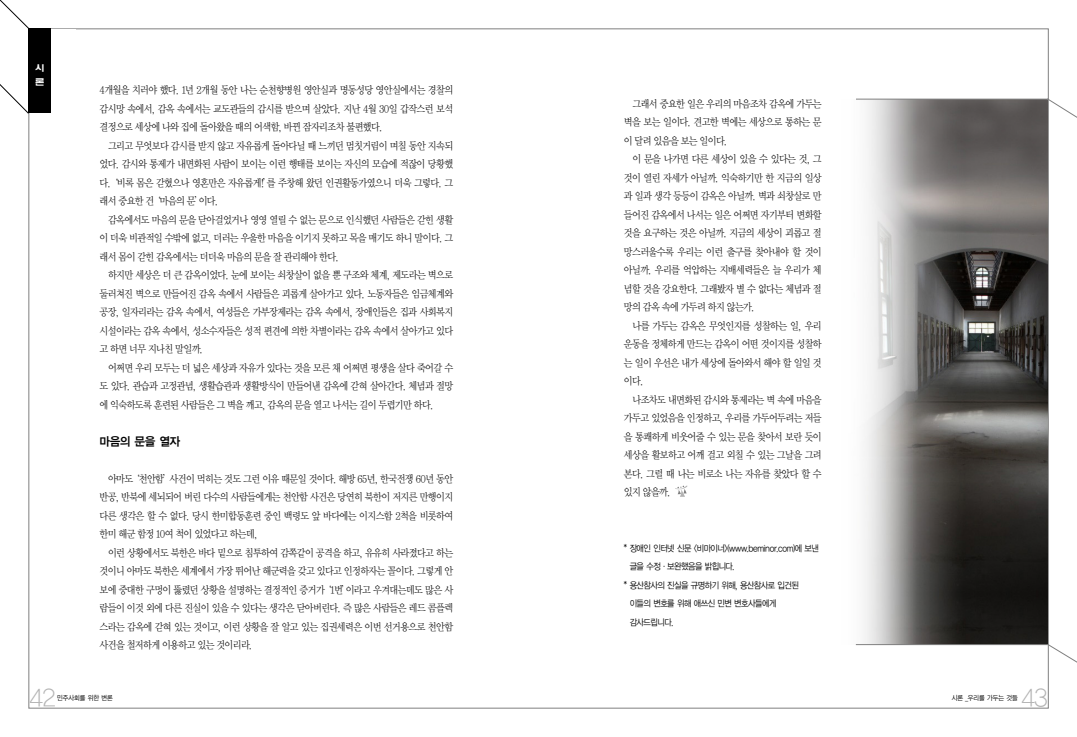
<style>
.page{position:relative;width:1077px;height:737px;background:#fff}
.page>*{position:absolute;margin:0;border:0;box-sizing:border-box;transform-origin:0 0}
.t1{font:24px "YGO11";color:#b3b3b3}
.t2{font:12px "YGO14";letter-spacing:-.105em;color:#000;scale:.95 1}
.t3{font:10.5px/18.5px "Y Mj O12";letter-spacing:-.13em;color:#000;text-align:justify;scale:.9 1}
.t4{font:9px "YGO12";letter-spacing:-.145em;color:#000;scale:.9 1}
.t5{font:9px "YGO12";letter-spacing:-.12em;color:#000;scale:.9 1}
.t6{font:700 9px/14.1px "HY Wul Nun";color:#fff;scale:1.11 1}
.t7{font:7px "YGO12";letter-spacing:-.11em;color:#000;scale:.9 1}
</style>
<div class="page">
<svg style="left:856px;top:98px;width:221px;height:574px"></svg>
<svg style="left:0;top:0;width:30px;height:114px"></svg>
<div style="left:28px;top:28px;width:23px;height:85px;background:#000"></div>
<hr style="left:856px;top:644px;width:192px;height:1px;background:#808080">
<svg style="left:675px;top:485px;width:13px;height:12px"></svg>
<p class="t6" style="left:35px;top:62px;width:11px">시 론</p>
<p class="t3" style="left:99px;top:82px;width:395px">4개월을 치러야 했다. 1년 2개월 동안 나는 순천향병원 영안실과 명동성당 영안실에서는 경찰의 감시망 속에서, 감옥 속에서는 교도관들의 감시를 받으며 살았다. 지난 4월 30일 갑작스런 보석 결정으로 세상에 나와 집에 돌아왔을 때의 어색함, 바뀐 잠자리조차 불편했다.</p>
<p class="t3" style="left:99px;top:137px;width:395px;text-indent:9px">그리고 무엇보다 감시를 받지 않고 자유롭게 돌아다닐 때 느끼던 멈칫거림이 며칠 동안 지속되 었다. 감시와 통제가 내면화된 사람이 보이는 이런 행태를 보이는 자신의 모습에 적잖이 당황했 다. ‘비록 몸은 갇혔으나 영혼만은 자유롭게!’를 주창해 왔던 인권활동가였으니 더욱 그렇다. 그 래서 중요한 건‘마음의 문’이다.</p>
<p class="t3" style="left:99px;top:211px;width:395px;text-indent:9px">감옥에서도 마음의 문을 닫아걸었거나 영영 열릴 수 없는 문으로 인식했던 사람들은 갇힌 생활 이 더욱 비관적일 수밖에 없고, 더러는 우울한 마음을 이기지 못하고 목을 매기도 하니 말이다. 그 래서 몸이 갇힌 감옥에서는 더더욱 마음의 문을 잘 관리해야 한다.</p>
<p class="t3" style="left:99px;top:267px;width:395px;text-indent:9px">하지만 세상은 더 큰 감옥이었다. 눈에 보이는 쇠창살이 없을 뿐 구조와 체계, 제도라는 벽으로 둘러쳐진 벽으로 만들어진 감옥 속에서 사람들은 괴롭게 살아가고 있다. 노동자들은 임금체계와 공장, 일자리라는 감옥 속에서, 여성들은 가부장제라는 감옥 속에서, 장애인들은 집과 사회복지 시설이라는 감옥 속에서, 성소수자들은 성적 편견에 의한 차별이라는 감옥 속에서 살아가고 있다 고 하면 너무 지나친 말일까.</p>
<p class="t3" style="left:99px;top:359px;width:395px;text-indent:9px">어쩌면 우리 모두는 더 넓은 세상과 자유가 있다는 것을 모른 채 어쩌면 평생을 살다 죽어갈 수 도 있다. 관습과 고정관념, 생활습관과 생활방식이 만들어낸 감옥에 갇혀 살아간다. 체념과 절망 에 익숙하도록 훈련된 사람들은 그 벽을 깨고, 감옥의 문을 열고 나서는 길이 두렵기만 하다.</p>
<p class="t2" style="left:99px;top:436px;width:87px">마음의 문을 열자</p>
<p class="t3" style="left:99px;top:470px;width:395px;text-indent:9px">아마도‘천안함’사건이 먹히는 것도 그런 이유 때문일 것이다. 해방 65년, 한국전쟁 60년 동안 반공, 반북에 세뇌되어 버린 다수의 사람들에게는 천안함 사건은 당연히 북한이 저지른 만행이지 다른 생각은 할 수 없다. 당시 한미합동훈련 중인 백령도 앞 바다에는 이지스함 2척을 비롯하여 한미 해군 함정 10여 척이 있었다고 하는데,</p>
<p class="t3" style="left:99px;top:544px;width:395px;text-indent:9px">이런 상황에서도 북한은 바다 밑으로 침투하여 감쪽같이 공격을 하고, 유유히 사라졌다고 하는 것이니 아마도 북한은 세계에서 가장 뛰어난 해군력을 갖고 있다고 인정하자는 꼴이다. 그렇게 안 보에 중대한 구멍이 뚫렸던 상황을 설명하는 결정적인 증거가‘1번’이라고 우겨대는데도 많은 사 람들이 이것 외에 다른 진실이 있을 수 있다는 생각은 닫아버린다. 즉 많은 사람들은 레드 콤플렉 스라는 감옥에 갇혀 있는 것이고, 이런 상황을 잘 알고 있는 집권세력은 이번 선거용으로 천안함 사건을 철저하게 이용하고 있는 것이리라.</p>
<h1 class="t1" style="left:28px;top:687px;width:29px">42</h1>
<p class="t7" style="left:57px;top:695px;width:64px">민주사회를 위한 변론</p>
<p class="t3" style="left:624px;top:95px;width:222px;text-indent:9px">그래서 중요한 일은 우리의 마음조차 감옥에 가두는 벽을 보는 일이다. 견고한 벽에는 세상으로 통하는 문 이 달려 있음을 보는 일이다.</p>
<p class="t3" style="left:624px;top:150px;width:222px;text-indent:9px">이 문을 나가면 다른 세상이 있을 수 있다는 것, 그 것이 열린 자세가 아닐까. 익숙하기만 한 지금의 일상 과 일과 생각 등등이 감옥은 아닐까. 벽과 쇠창살로 만 들어진 감옥에서 나서는 일은 어쩌면 자기부터 변화할 것을 요구하는 것은 아닐까. 지금의 세상이 괴롭고 절 망스러울수록 우리는 이런 출구를 찾아내야 할 것이 아닐까. 우리를 억압하는 지배세력들은 늘 우리가 체 념할 것을 강요한다. 그래봤자 별 수 없다는 체념과 절 망의 감옥 속에 가두려 하지 않는가.</p>
<p class="t3" style="left:624px;top:317px;width:222px;text-indent:9px">나를 가두는 감옥은 무엇인지를 성찰하는 일, 우리 운동을 정체하게 만드는 감옥이 어떤 것이지를 성찰하 는 일이 우선은 내가 세상에 돌아와서 해야 할 일일 것 이다.</p>
<p class="t3" style="left:624px;top:391px;width:222px;text-indent:9px">나조차도 내면화된 감시와 통제라는 벽 속에 마음을 가두고 있었음을 인정하고, 우리를 가두어두려는 저들 을 통쾌하게 비웃어줄 수 있는 문을 찾아서 보란 듯이 세상을 활보하고 어깨 걸고 외칠 수 있는 그날을 그려 본다. 그럴 때 나는 비로소 나는 자유를 찾았다 할 수 있지 않을까.</p>
<p class="t5" style="left:624px;top:544px;width:219px">* 장애인 인터넷 신문 &lt;비마이너&gt;(www.beminor.com)에 보낸</p>
<p class="t4" style="left:629px;top:562px;width:119px">글을 수정·보완했음을 밝힙니다.</p>
<p class="t4" style="left:624px;top:581px;width:197px">* 용산참사의 진실을 규명하기 위해, 용산참사로 입건된</p>
<p class="t4" style="left:629px;top:599px;width:165px">이들의 변호를 위해 애쓰신 민변 변호사들에게</p>
<p class="t4" style="left:629px;top:618px;width:51px">감사드립니다.</p>
<p class="t7" style="left:951px;top:695px;width:76px">시론 _우리를 가두는 것들</p>
<h1 class="t1" style="left:1020px;top:687px;width:30px">43</h1>
</div>
